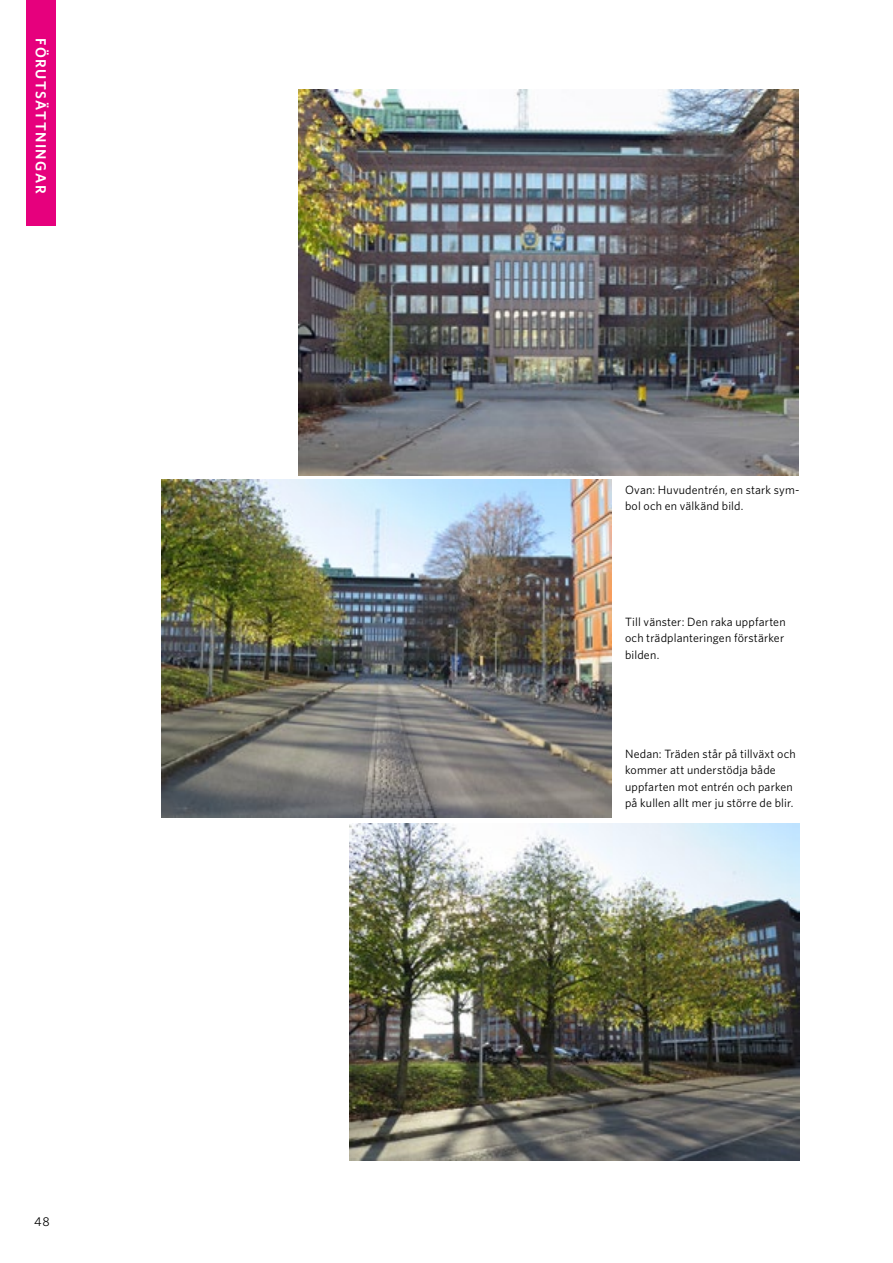
<style>
.page{position:relative;width:893px;height:1263px;background:#fff}
.page>*{position:absolute;margin:0;border:0;box-sizing:border-box;transform-origin:0 0}
.t1{font:600 14.7px "Whitney";letter-spacing:.1em;color:#fff}
.t2{font:12.75px "Whitney";color:#000}
.Bildtext{font:12px/16.5px "Whitney";letter-spacing:.015em;color:#000}
</style>
<div class="page">
<img style="left:298px;top:90px;width:500px;height:385px">
<img style="left:162px;top:480px;width:450px;height:337px">
<div style="left:27px;top:0;width:29px;height:225px;background:#e6007d"></div>
<img style="left:349px;top:823px;width:450px;height:338px">
<p class="t1" style="left:51px;top:38px;width:157px;rotate:90deg">förutsättningar</p>
<p class="t2" style="left:34px;top:1213px;width:17px">48</p>
<p class="Bildtext" style="left:625px;top:481px;width:176px">Ovan: Huvudentrén, en stark sym&shy;bol och en välkänd bild.</p>
<p class="Bildtext" style="left:625px;top:613px;width:162px">Till vänster: Den raka uppfarten och trädplanteringen förstärker bilden.</p>
<p class="Bildtext" style="left:625px;top:745px;width:172px">Nedan: Träden står på tillväxt och kommer att understödja både uppfarten mot entrén och parken på kullen allt mer ju större de blir.</p>
</div>
